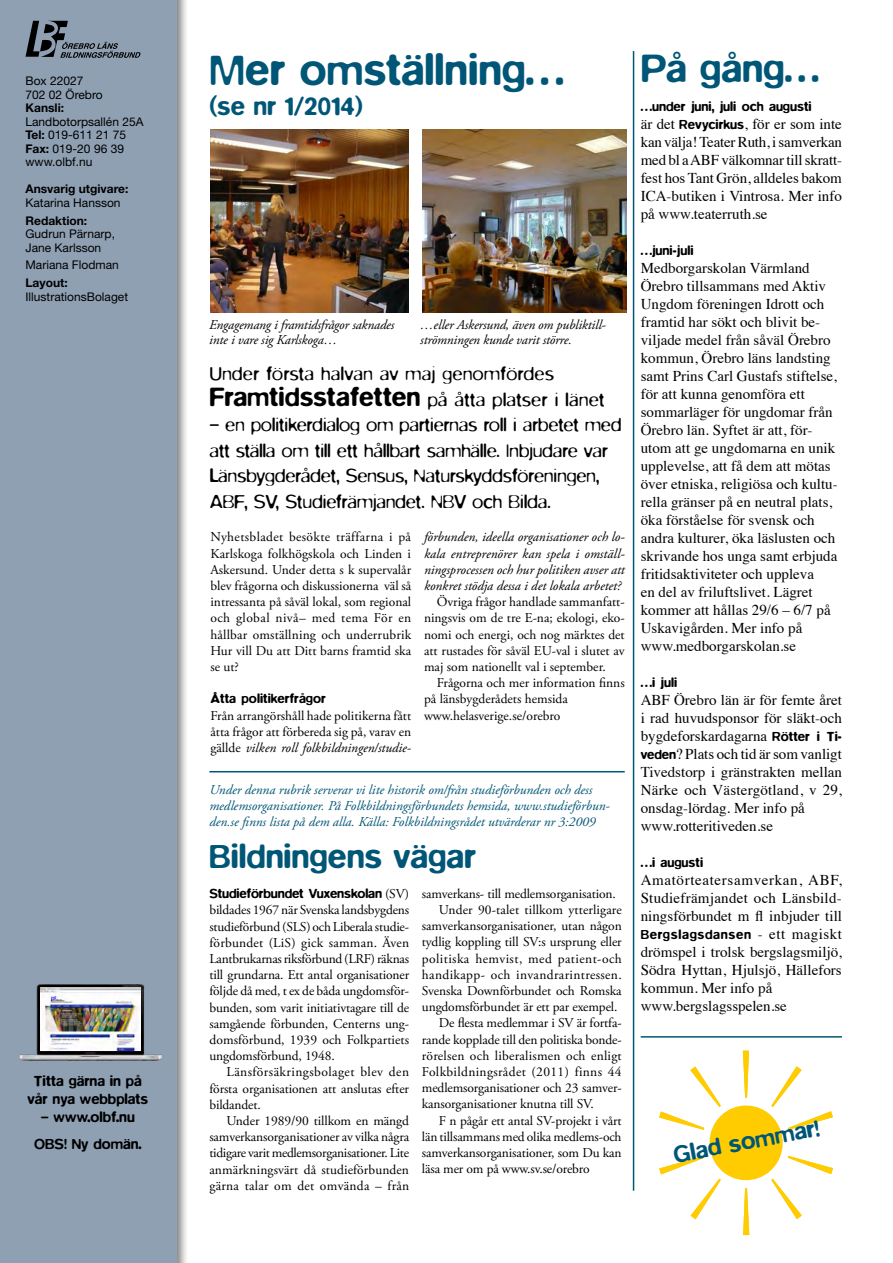
<style>
.page{position:relative;width:893px;height:1263px;background:#fff}
.page>*{position:absolute;margin:0;border:0;box-sizing:border-box;transform-origin:0 0}
.t1{font:500 45px "Blur";color:#005676}
.t2{font:500 40.5px "Blur";color:#005676}
.t3{font:500 34.5px "Blur";color:#005676}
.t4{font:500 26.25px "Blur";color:#005676}
.t5{font:500 24.15px "Blur";color:#005676}
.t6{font:300 21px/25.5px "Blur";letter-spacing:-.02em;color:#000}
.t7{font:300 21px/25.5px "Blur";color:#000}
.t8{font:15px/18px "Times";color:#000}
.t9{font:500 15px/18px "Blur";color:#000;text-align:center}
.t10{font:13.5px/16.2px "Adobe Garamond Pro";letter-spacing:-.005em;color:#000;text-align:justify}
.t11{font:italic 13.5px/16.2px "Adobe Garamond Pro";letter-spacing:-.01em;color:#000}
.t12{font:italic 13.5px/16.2px "Adobe Garamond Pro";color:#005676}
.t13{font:500 13.5px "Blur";color:#000}
.t14{font:13.5px "Adobe Garamond Pro";letter-spacing:.025em;color:#000}
.t15{font:13.5px "Adobe Garamond Pro";letter-spacing:.02em;color:#000}
.t16{font:13.5px "Adobe Garamond Pro";letter-spacing:.03em;color:#000}
.t17{font:500 13.5px "Blur";letter-spacing:.05em;color:#000}
.t18{font:12px/13.5px "Helvetica Neue LT Std";color:#000}
.t19{font:700 12px "Helvetica Neue LT Std";color:#000}
.s1{font-weight:700}
.s2{font-weight:500;font-size:27px}
.s3{font-style:italic}
.s4{font-family:"Adobe Garamond Pro";font-weight:400}
.s5{font-family:"Blur";font-weight:500;font-size:13.5px}
.s6{font-family:"Times";font-weight:400;font-size:15px}
</style>
<div class="page">
<div style="left:0;top:0;width:189px;height:1263px;background:#000;opacity:.5"></div>
<div style="left:0;top:0;width:176px;height:1263px;background:#8fa0b3"></div>
<hr style="left:209px;top:771px;width:416px;height:1px;background:#005676">
<hr style="left:641px;top:1036px;width:201px;height:1px;background:#005676">
<hr style="left:633px;top:51px;width:1px;height:1140px;background:#005676">
<svg style="left:26px;top:20px;width:115px;height:38px"></svg>
<img style="left:19px;top:984px;width:143px;height:77px">
<img style="left:41px;top:988px;width:100px;height:63px">
<img style="left:422px;top:130px;width:204px;height:182px">
<img style="left:210px;top:130px;width:198px;height:182px">
<svg style="left:659px;top:1051px;width:174px;height:184px"></svg>
<p class="t18" style="left:26px;top:74px;width:79px">Box 22027<br>702 02 Örebro</p>
<p class="t19" style="left:26px;top:101px;width:40px">Kansli:</p>
<p class="t18" style="left:26px;top:115px;width:120px">Landbotorpsallén 25A<br><span class="s1">Tel:</span> 019-611 21 75<br><span class="s1">Fax:</span> 019-20 96 39 www.olbf.nu</p>
<p class="t19" style="left:26px;top:182px;width:104px">Ansvarig utgivare:</p>
<p class="t18" style="left:26px;top:196px;width:97px">Katarina Hansson</p>
<p class="t19" style="left:26px;top:213px;width:63px">Redaktion:</p>
<p class="t18" style="left:26px;top:227px;width:91px">Gudrun Pärnarp,<br>Jane Karlsson</p>
<p class="t18" style="left:26px;top:258px;width:95px">Mariana Flodman</p>
<p class="t19" style="left:26px;top:275px;width:44px">Layout:</p>
<p class="t18" style="left:26px;top:289px;width:104px">IllustrationsBolaget</p>
<p class="t9" style="left:27px;top:1072px;width:122px">Titta gärna in på vår nya webbplats</p>
<p class="t9" style="left:34px;top:1104px;width:109px;line-height:26.5px">– www.olbf.nu<br>OBS! Ny domän.</p>
<h1 class="t1" style="left:209px;top:44px;width:356px">Mer omställning…</h1>
<h3 class="t4" style="left:209px;top:91px;width:155px">(se nr 1/2014)</h3>
<p class="t11" style="left:209px;top:317px;width:187px;line-height:15px">Engagemang i framtidsfrågor saknades inte i vare sig Karlskoga…</p>
<p class="t11" style="left:420px;top:317px;width:187px;line-height:15px">…eller Askersund, även om publiktill&shy;strömningen kunde varit större.</p>
<h3 class="t7" style="left:209px;top:361px;width:397px">Under första halvan av maj genomfördes<br><span class="s2">Framtidsstafetten</span> på åtta platser i länet</h3>
<h3 class="t6" style="left:209px;top:412px;width:414px">– en politikerdialog om partiernas roll i arbetet med att ställa om till ett hållbart samhälle. Inbjudare var Länsbygderådet, Sensus, Naturskyddsföreningen, ABF, SV, Studiefrämjandet. NBV och Bilda.</h3>
<p class="t10" style="left:210px;top:530px;width:202px">Nyhetsbladet besökte träffarna i på Karlskoga folkhögskola och Linden i Askersund. Under detta s k supervalår blev frågorna och diskussionerna väl så intressanta på såväl lokal, som regional och global nivå– med tema För en hållbar omställning och underrubrik Hur vill Du att Ditt barns framtid ska se ut?</p>
<p class="t13" style="left:210px;top:691px;width:117px">Åtta politikerfrågor</p>
<p class="t10" style="left:210px;top:708px;width:202px">Från arrangörshåll hade politikerna fått åtta frågor att förbereda sig på, varav en gällde <span class="s3">vilken roll folkbildningen/studie-</span></p>
<p class="t11" style="left:424px;top:529px;width:202px;text-align:justify">förbunden, ideella organisationer och lo&shy;kala entreprenörer kan spela i omställ&shy;ningsprocessen och hur politiken avser att konkret stödja dessa i det lokala arbetet?</p>
<p class="t10" style="left:424px;top:594px;width:202px;text-indent:13px">Övriga frågor handlade sammanfatt&shy;ningsvis om de tre E-na; ekologi, eko&shy;nomi och energi, och nog märktes det att rustades för såväl EU-val i slutet av maj som nationellt val i september.</p>
<p class="t10" style="left:424px;top:675px;width:202px;text-align:left;text-indent:13px">Frågorna och mer information finns på länsbygderådets hemsida www.helasverige.se/orebro</p>
<p class="t12" style="left:209px;top:781px;width:402px">Under denna rubrik serverar vi lite historik om/från studieförbunden och dess medlemsorganisationer. På Folkbildningsförbundets hemsida, www.studieförbun&shy;den.se finns lista på dem alla. Källa: Folkbildningsrådet utvärderar nr 3:2009</p>
<h3 class="t3" style="left:209px;top:836px;width:268px">Bildningens vägar</h3>
<p class="t13" style="left:209px;top:886px;width:201px">Studieförbundet Vuxenskolan <span class="s4">(SV)</span></p>
<p class="t10" style="left:209px;top:902px;width:201px">bildades 1967 när Svenska landsbygdens studieförbund (SLS) och Liberala studie&shy;förbundet (LiS) gick samman. Även Lantbrukarnas riksförbund (LRF) räknas till grundarna. Ett antal organisationer följde då med, t ex de båda ungdomsför&shy;bunden, som varit initiativtagare till de samgående förbunden, Centerns ung&shy;domsförbund, 1939 och Folkpartiets ungdomsförbund, 1948.</p>
<p class="t10" style="left:209px;top:1064px;width:201px;text-indent:17px">Länsförsäkringsbolaget blev den första organisationen att anslutas efter bildandet.</p>
<p class="t10" style="left:209px;top:1113px;width:201px;text-indent:17px">Under 1989/90 tillkom en mängd samverkansorganisationer av vilka några tidigare varit medlemsorganisationer. Lite anmärkningsvärt då studieförbunden gärna talar om det omvända – från</p>
<p class="t10" style="left:422px;top:886px;width:195px">samverkans- till medlemsorganisation.</p>
<p class="t10" style="left:439px;top:902px;width:184px">Under 90-talet tillkom ytterligare</p>
<p class="t10" style="left:422px;top:918px;width:201px">samverkansorganisationer, utan någon</p>
<p class="t10" style="left:422px;top:934px;width:201px">tydlig koppling till SV:s ursprung eller</p>
<p class="t16" style="left:422px;top:950px;width:201px">politiska hemvist, med patient-och</p>
<p class="t14" style="left:422px;top:966px;width:201px">handikapp- och invandrarintressen.</p>
<p class="t10" style="left:422px;top:983px;width:201px">Svenska Downförbundet och Romska</p>
<p class="t10" style="left:422px;top:999px;width:197px">ungdomsförbundet är ett par exempel.</p>
<p class="t10" style="left:439px;top:1015px;width:184px">De flesta medlemmar i SV är fortfa-</p>
<p class="t10" style="left:422px;top:1031px;width:201px">rande kopplade till den politiska bonde-</p>
<p class="t15" style="left:422px;top:1047px;width:201px">rörelsen och liberalismen och enligt</p>
<p class="t14" style="left:422px;top:1063px;width:201px">Folkbildningsrådet (2011) finns 44</p>
<p class="t10" style="left:422px;top:1080px;width:201px">medlemsorganisationer och 23 samver-</p>
<p class="t10" style="left:422px;top:1096px;width:174px">kansorganisationer knutna till SV.</p>
<p class="t10" style="left:439px;top:1112px;width:184px">F n pågår ett antal SV-projekt i vårt</p>
<p class="t10" style="left:422px;top:1129px;width:201px">län tillsammans med olika medlems-och</p>
<p class="t10" style="left:422px;top:1145px;width:201px">samverkansorganisationer, som Du kan</p>
<p class="t10" style="left:422px;top:1161px;width:169px">läsa mer om på www.sv.se/orebro</p>
<h2 class="t2" style="left:641px;top:44px;width:180px">På gång…</h2>
<p class="t13" style="left:641px;top:98px;width:172px">…under juni, juli och augusti</p>
<p class="t8" style="left:641px;top:113px;width:203px;text-align:justify">är det <span class="s5">Revycirkus</span>, för er som inte kan välja! Teater Ruth, i samverkan med bl a ABF välkomnar till skratt&shy;fest hos Tant Grön, alldeles bakom ICA-butiken i Vintrosa. Mer info på www.teaterruth.se</p>
<p class="t13" style="left:641px;top:242px;width:54px">…juni-juli</p>
<p class="t8" style="left:641px;top:257px;width:199px">Medborgarskolan Värmland<br>Örebro tillsammans med Aktiv<br>Ungdom föreningen Idrott och framtid har sökt och blivit be&shy;viljade medel från såväl Örebro kommun, Örebro läns landsting samt Prins Carl Gustafs stiftelse, för att kunna genomföra ett sommarläger för ungdomar från<br>Örebro län. Syftet är att, för&shy;utom att ge ungdomarna en unik upplevelse, att få dem att mötas över etniska, religiösa och kultu&shy;rella gränser på en neutral plats, öka förståelse för svensk och andra kulturer, öka läslusten och skrivande hos unga samt erbjuda fritidsaktiviteter och uppleva<br>en del av friluftslivet. Lägret kommer att hållas 29/6 – 6/7 på<br>Uskavigården. Mer info på www.medborgarskolan.se</p>
<p class="t13" style="left:641px;top:674px;width:38px">…i juli</p>
<p class="t8" style="left:641px;top:689px;width:203px">ABF Örebro län är för femte året i rad huvudsponsor för släkt-och bygdeforskardagarna <span class="s5">Rötter i Ti&shy;veden</span>? Plats och tid är som vanligt<br>Tivedstorp i gränstrakten mellan<br>Närke och Västergötland, v 29, onsdag-lördag. Mer info på www.rotteritiveden.se</p>
<p class="t13" style="left:641px;top:854px;width:64px">…i augusti</p>
<p class="t8" style="left:641px;top:869px;width:203px;text-align:justify">Amatörteatersamverkan, ABF, Studiefrämjandet och Länsbild&shy;ningsförbundet m fl inbjuder till</p>
<p class="t17" style="left:641px;top:926px;width:203px">Bergslagsdansen <span class="s6">- ett magiskt</span></p>
<p class="t8" style="left:641px;top:941px;width:203px">drömspel i trolsk bergslagsmiljö,<br>Södra Hyttan, Hjulsjö, Hällefors kommun. Mer info på www.bergslagsspelen.se</p>
<h3 class="t5" style="left:671px;top:1141px;width:150px;rotate:-11deg">Glad sommar!</h3>
</div>
